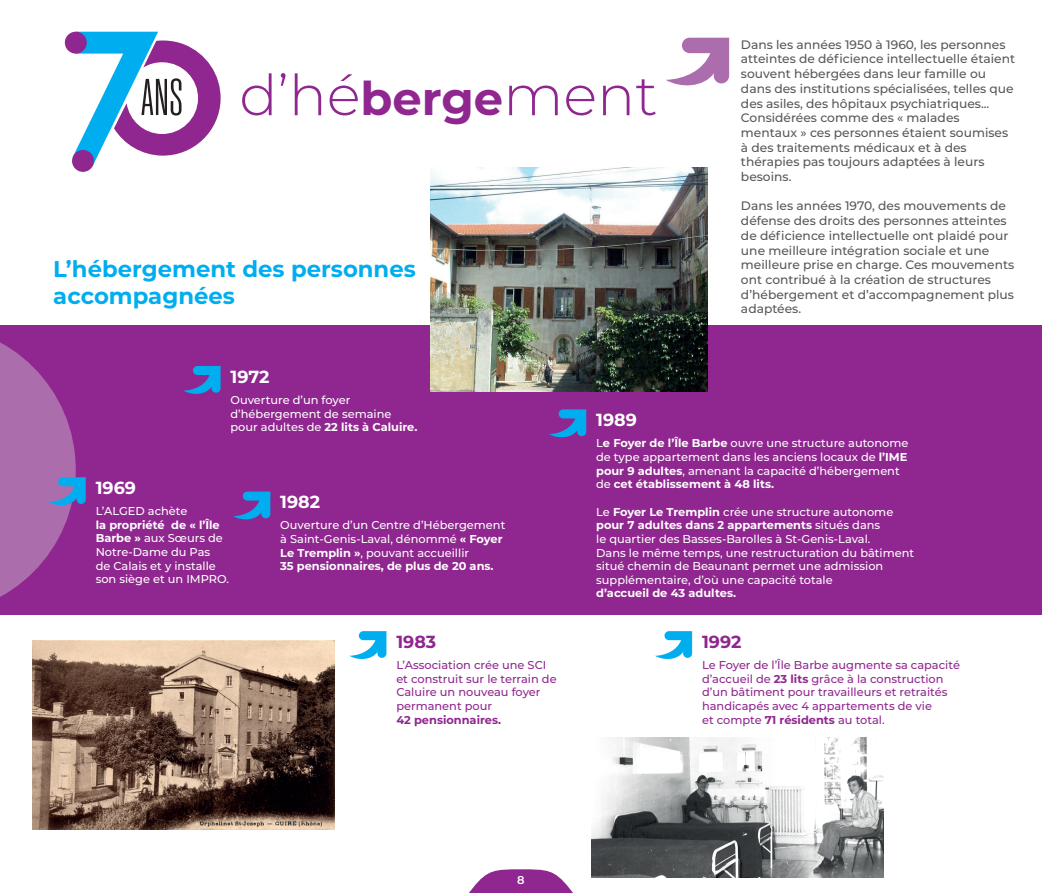
<style>
.page{position:relative;width:1042px;height:893px;background:#fff}
.page>*{position:absolute;margin:0;border:0;box-sizing:border-box;transform-origin:0 0}
.t1{font:300 56.52px "Montserrat";color:#90268f}
.t2{font:700 22.75px/27.3px "Montserrat";color:#00aeef}
.t3{font:700 17.5px "Montserrat";color:#fff}
.t4{font:700 17.5px "Montserrat";color:#90268f}
.t5{font:500 12.25px/14.7px "Montserrat";color:#57585a}
.t6{font:500 11.38px/13.7px "Montserrat";color:#fff}
.t7{font:500 11.38px/13.7px "Montserrat";color:#90268f}
.t8{font:700 11.38px "Montserrat";color:#fff}
.t9{font:700 11.38px "Montserrat";color:#90268f}
.t10{font:600 11.38px "Montserrat";color:#fff}
.s1{font-weight:700;font-size:46.38px}
.s2{font-weight:700}
</style>
<div class="page">
<div style="left:65px;top:32px;width:22px;height:22px;background:#90268f;border-radius:50%"></div>
<svg style="left:72px;top:150px;width:22px;height:22px"></svg>
<svg style="left:73px;top:32px;width:148px;height:134px"></svg>
<div style="left:0;top:325px;width:1042px;height:290px;background:#90268f"></div>
<img style="left:32px;top:640px;width:302px;height:190px">
<img style="left:430px;top:168px;width:277px;height:223px">
<svg style="left:666px;top:38px;width:63px;height:48px"></svg>
<svg style="left:183px;top:366px;width:38px;height:28px"></svg>
<svg style="left:233px;top:492px;width:37px;height:28px"></svg>
<svg style="left:549px;top:409px;width:37px;height:29px"></svg>
<svg style="left:349px;top:631px;width:37px;height:28px"></svg>
<svg style="left:655px;top:631px;width:37px;height:28px"></svg>
<svg style="left:0;top:342px;width:86px;height:255px"></svg>
<img style="left:591px;top:737px;width:293px;height:140px">
<svg style="left:469px;top:869px;width:104px;height:24px"></svg>
<h1 class="t1" style="left:239px;top:57px;width:420px">d’hé<span class="s1">berge</span>ment</h1>
<h2 class="t2" style="left:53px;top:254px;width:364px">L’hébergement des personnes accompagnées</h2>
<p class="t5" style="left:741px;top:37px;width:276px">Dans les années 1950 à 1960, les personnes atteintes de déficience intellectuelle étaient souvent hébergées dans leur famille ou dans des institutions spécialisées, telles que des asiles, des hôpitaux psychiatriques...<br>Considérées comme des « malades mentaux » ces personnes étaient soumises à des traitements médicaux et à des thérapies pas toujours adaptées à leurs besoins.</p>
<p class="t5" style="left:741px;top:198px;width:275px">Dans les années 1970, des mouvements de défense des droits des personnes atteintes de déficience intellectuelle ont plaidé pour une meilleure intégration sociale et une meilleure prise en charge. Ces mouvements ont contribué à la création de structures d’hébergement et d’accompagnement plus adaptées.</p>
<h3 class="t3" style="left:230px;top:364px;width:41px">1972</h3>
<p class="t6" style="left:230px;top:393px;width:188px">Ouverture d’un foyer d’hébergement de semaine pour adultes de <span class="s2">22 lits à Caluire.</span></p>
<h3 class="t3" style="left:96px;top:475px;width:42px">1969</h3>
<p class="t6" style="left:96px;top:504px;width:93px">L’ALGED achète</p>
<p class="t6" style="left:96px;top:517px;width:135px"><span class="s2">la propriété de « l’Île<br>Barbe »</span> aux Sœurs de<br>Notre-Dame du Pas<br>de Calais et y installe son siège et un IMPRO.</p>
<h3 class="t3" style="left:280px;top:490px;width:41px">1982</h3>
<p class="t6" style="left:280px;top:518px;width:227px">Ouverture d’un Centre d’Hébergement à Saint-Genis-Laval, dénommé <span class="s2">« Foyer Le Tremplin »</span>, pouvant accueillir<br><span class="s2">35 pensionnaires, de plus de 20 ans.</span></p>
<h3 class="t4" style="left:396px;top:629px;width:41px">1983</h3>
<p class="t7" style="left:396px;top:658px;width:162px">L’Association crée une SCI et construit sur le terrain de<br>Caluire un nouveau foyer permanent pour</p>
<p class="t9" style="left:396px;top:711px;width:106px">42 pensionnaires.</p>
<h3 class="t3" style="left:596px;top:407px;width:42px">1989</h3>
<p class="t6" style="left:596px;top:436px;width:314px">L<span class="s2">e Foyer de l’Île Barbe</span> ouvre une structure autonome de type appartement dans les anciens locaux de <span class="s2">l’IME pour 9 adultes</span>, amenant la capacité d’hébergement de <span class="s2">cet établissement à 48 lits.</span></p>
<p class="t6" style="left:596px;top:504px;width:319px">Le <span class="s2">Foyer Le Tremplin</span> crée une structure autonome <span class="s2">pour 7 adultes dans 2 appartements</span> situés dans<br>le quartier des Basses-Barolles à St-Genis-Laval.<br>Dans le même temps, une restructuration du bâtiment situé chemin de Beaunant permet une admission supplémentaire, d’où une capacité totale</p>
<p class="t8" style="left:596px;top:585px;width:141px">d’accueil de 43 adultes.</p>
<h3 class="t4" style="left:702px;top:629px;width:41px">1992</h3>
<p class="t7" style="left:702px;top:658px;width:259px">Le Foyer de l’Île Barbe augmente sa capacité d’accueil de <span class="s2">23 lits</span> grâce à la construction d’un bâtiment pour travailleurs et retraités handicapés avec 4 appartements de vie<br>et compte <span class="s2">71 résidents</span> au total.</p>
<p class="t10" style="left:517px;top:872px;width:9px">8</p>
</div>
